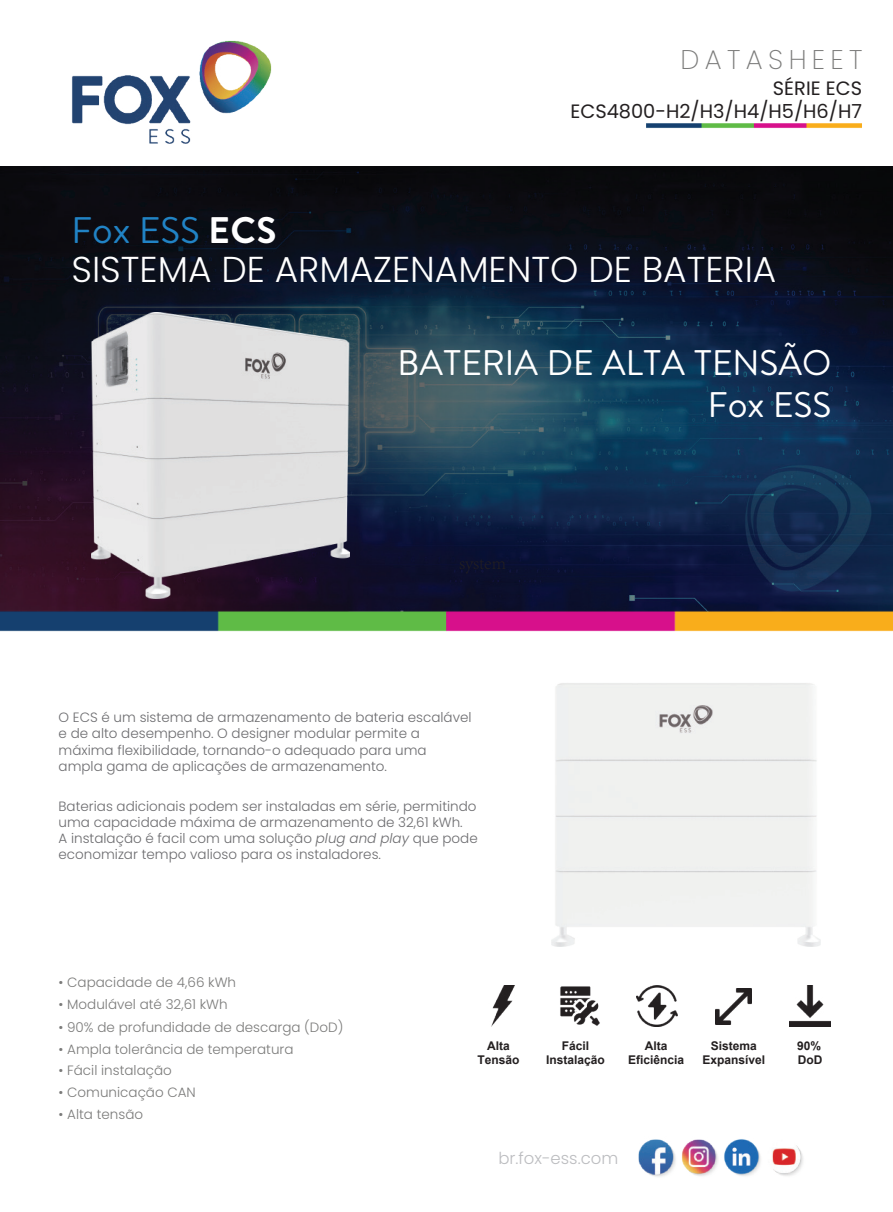
<style>
.page{position:relative;width:893px;height:1212px;background:#fff}
.page>*{position:absolute;margin:0;border:0;box-sizing:border-box;transform-origin:0 0}
.t1{font:36.9px "Brandon Text";color:#2183c5}
.t2{font:300 36px "Poppins";color:#fff}
.t3{font:35.55px/42.6px "Brandon Text";color:#fff;text-align:right}
.t4{font:200 27px "Poppins";letter-spacing:.2em;color:#7b7b7a}
.t5{font:19.35px "Poppins";color:#231f20}
.t6{font:300 16.5px "Poppins";color:#bcbdc0}
.t7{font:300 13.5px/16.2px "Poppins";color:#6c6c6f}
.t8{font:300 13.5px "Poppins";color:#7b7b7a}
.t9{font:700 12px/14.4px "Arial";color:#231f20;text-align:center}
.s1{font-weight:700;color:#fff}
.s2{font-style:italic}
</style>
<div class="page">
<img style="left:0;top:167px;width:893px;height:425px">
<img style="left:0;top:592px;width:893px;height:40px">
<img style="left:646px;top:123px;width:216px;height:5px">
<img style="left:92px;top:313px;width:258px;height:285px">
<img style="left:552px;top:683px;width:268px;height:264px">
<img style="left:72px;top:40px;width:199px;height:103px">
<img style="left:491px;top:986px;width:24px;height:41px">
<img style="left:790px;top:986px;width:41px;height:41px">
<img style="left:715px;top:988px;width:36px;height:36px">
<img style="left:560px;top:986px;width:40px;height:40px">
<img style="left:636px;top:986px;width:41px;height:41px">
<img style="left:638px;top:1139px;width:165px;height:38px">
<h3 class="t4" style="left:680px;top:44px;width:184px">DATASHEET</h3>
<h3 class="t5" style="left:773px;top:77px;width:91px">SÉRIE ECS</h3>
<h1 class="t1" style="left:71px;top:204px;width:207px">Fox ESS <span class="s1">ECS</span></h1>
<h3 class="t5" style="left:571px;top:100px;width:293px">ECS4800-H2/H3/H4/H5/H6/H7</h3>
<h2 class="t2" style="left:71px;top:248px;width:706px">SISTEMA DE ARMAZENAMENTO DE BATERIA</h2>
<h3 class="t3" style="left:397px;top:340px;width:435px">BATERIA DE ALTA TENSÃO<br>Fox ESS</h3>
<p class="t7" style="left:59px;top:709px;width:414px">O ECS é um sistema de armazenamento de bateria escalável e de alto desempenho. O designer modular permite a máxima flexibilidade, tornando-o adequado para uma ampla gama de aplicações de armazenamento.</p>
<p class="t7" style="left:59px;top:798px;width:421px">Baterias adicionais podem ser instaladas em série, permitindo uma capacidade máxima de armazenamento de 32,61 kWh.<br>A instalação é facil com uma solução <span class="s2">plug and play</span> que pode economizar tempo valioso para os instaladores.</p>
<p class="t8" style="left:59px;top:974px;width:179px">• Capacidade de 4,66 kWh</p>
<p class="t8" style="left:59px;top:996px;width:171px">• Modulável até 32,61 kWh</p>
<p class="t8" style="left:59px;top:1019px;width:286px">• 90% de profundidade de descarga (DoD)</p>
<p class="t8" style="left:59px;top:1041px;width:237px">• Ampla tolerância de temperatura</p>
<p class="t8" style="left:59px;top:1063px;width:115px">• Fácil instalação</p>
<p class="t8" style="left:59px;top:1085px;width:139px">• Comunicação CAN</p>
<p class="t8" style="left:59px;top:1106px;width:86px">• Alta tensão</p>
<p class="t9" style="left:477px;top:1038px;width:44px">Alta<br>Tensão</p>
<p class="t9" style="left:546px;top:1038px;width:60px">Fácil<br>Instalação</p>
<p class="t9" style="left:702px;top:1038px;width:64px">Sistema<br>Expansível</p>
<p class="t9" style="left:628px;top:1038px;width:58px">Alta<br>Eficiência</p>
<p class="t9" style="left:797px;top:1038px;width:27px;text-align:left">90%<br>DoD</p>
<p class="t6" style="left:498px;top:1148px;width:121px">br.fox-ess.com</p>
</div>
